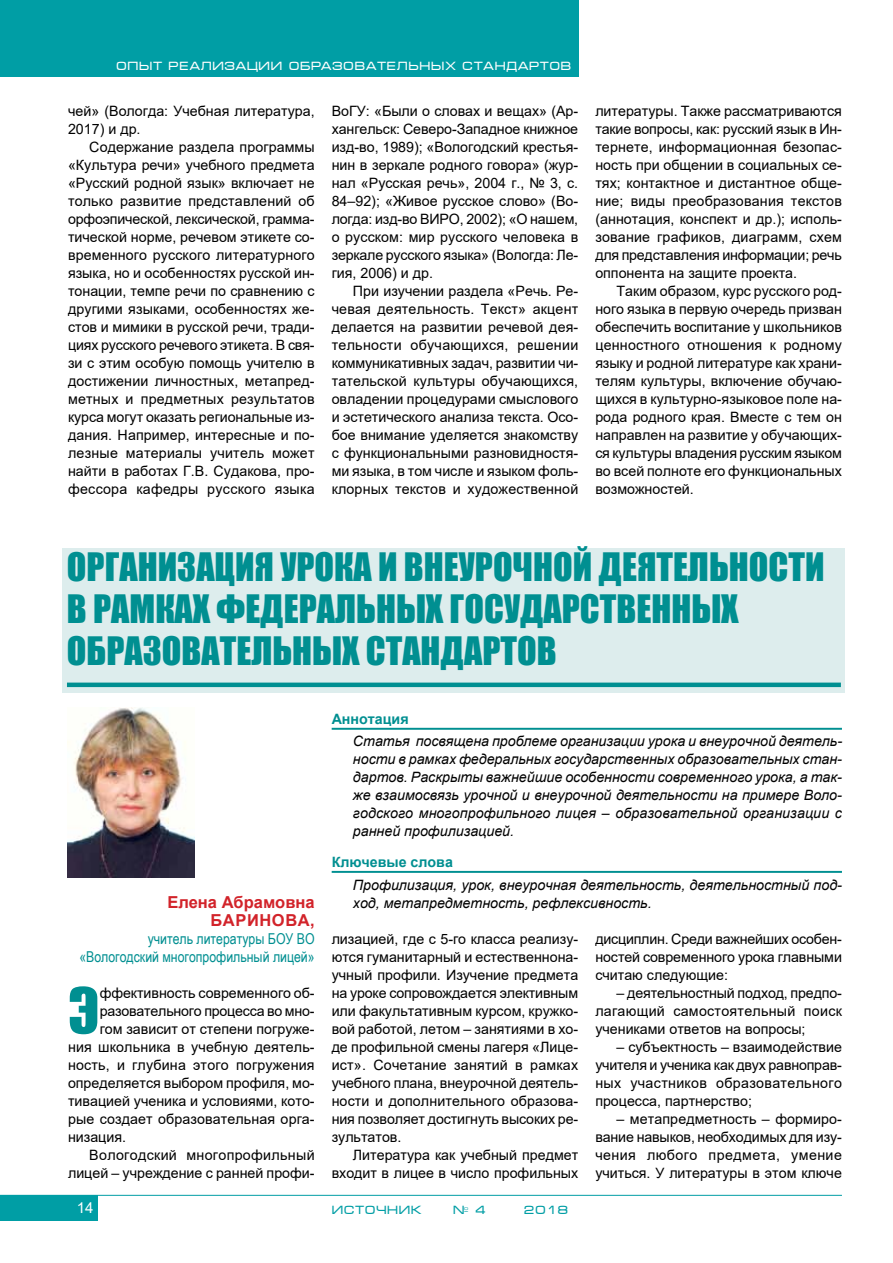
<style>
.page{position:relative;width:893px;height:1263px;background:#fff}
.page>*{position:absolute;margin:0;border:0;box-sizing:border-box;transform-origin:0 0}
.t1{font:59.85px "Impact";color:#008f91}
.t2{font:36px/42px "Impact";color:#008f91}
.t3{font:700 16.5px/18px "Arial";color:#d2232a}
.t4{font:15px/18px "Arial Narrow";color:#008f91;text-align:right}
.t5{font:15px "Arial";color:#fff}
.t6{font:14.25px/18px "Arial";color:#000;text-align:justify}
.t7{font:italic 14.25px/18px "Arial";color:#000;text-align:justify}
.t8{font:14.25px "Arial";letter-spacing:.025em;color:#000}
.t9{font:700 14.25px "Arial";color:#008f91}
.t10{font:12px "Micra";color:#fff}
.t11{font:12px "Micra";color:#009ea5}
</style>
<div class="page">
<div style="left:0;top:1195px;width:98px;height:26px;background:#009ea5"></div>
<hr style="left:0;top:1195px;width:842px;height:1px;background:#009ea5">
<div style="left:0;top:0;width:578px;height:77px;background:#009ea5"></div>
<div style="left:63px;top:548px;width:782px;height:144px;background:#ddeded"></div>
<hr style="left:67px;top:683px;width:774px;height:4px;background:#008f91">
<hr style="left:332px;top:728px;width:510px;height:2px;background:#008f91">
<hr style="left:332px;top:871px;width:510px;height:2px;background:#008f91">
<img style="left:67px;top:708px;width:128px;height:170px">
<p class="t10" style="left:116px;top:60px;width:457px">опыт реализации образовательных стандартов</p>
<p class="t6" style="left:68px;top:102px;width:248px">чей» (Вологда: Учебная литература,<br>2017) и др.</p>
<p class="t6" style="left:68px;top:138px;width:248px;text-indent:21px">Содержание раздела программы «Культура речи» учебного предмета «Русский родной язык» включает не только развитие представлений об орфоэпической, лексической, грамма&shy;тической норме, речевом этикете со&shy;временного русского литературного языка, но и особенностях русской ин&shy;тонации, темпе речи по сравнению с другими языками, особенностях же&shy;стов и мимики в русской речи, тради&shy;циях русского речевого этикета. В свя&shy;зи с этим особую помощь учителю в достижении личностных, метапред&shy;метных и предметных результатов курса могут оказать региональные из&shy;дания. Например, интересные и по&shy;лезные материалы учитель может найти в работах Г.В. Судакова, про&shy;фессора кафедры русского языка</p>
<p class="t6" style="left:332px;top:102px;width:248px">ВоГУ: «Были о словах и вещах» (Ар&shy;хангельск: Северо-Западное книжное изд-во, 1989); «Вологодский крестья&shy;нин в зеркале родного говора» (жур&shy;нал «Русская речь», 2004 г., № 3, с.<br>84–92); «Живое русское слово» (Во&shy;логда: изд-во ВИРО, 2002); «О нашем, о русском: мир русского человека в зеркале русского языка» (Вологда: Ле&shy;гия, 2006) и др.</p>
<p class="t6" style="left:332px;top:282px;width:248px;text-indent:21px">При изучении раздела «Речь. Ре&shy;чевая деятельность. Текст» акцент делается на развитии речевой дея&shy;тельности обучающихся, решении коммуникативных задач, развитии чи&shy;тательской культуры обучающихся, овладении процедурами смыслового и эстетического анализа текста. Осо&shy;бое внимание уделяется знакомству с функциональными разновидностя&shy;ми языка, в том числе и языком фоль&shy;клорных текстов и художественной</p>
<p class="t6" style="left:595px;top:102px;width:248px">литературы. Также рассматриваются такие вопросы, как: русский язык в Ин&shy;тернете, информационная безопас&shy;ность при общении в социальных се&shy;тях; контактное и дистантное обще&shy;ние; виды преобразования текстов (аннотация, конспект и др.); исполь&shy;зование графиков, диаграмм, схем для представления информации; речь оппонента на защите проекта.</p>
<p class="t6" style="left:595px;top:282px;width:248px;text-indent:21px">Таким образом, курс русского род&shy;ного языка в первую очередь призван обеспечить воспитание у школьников ценностного отношения к родному языку и родной литературе как храни&shy;телям культуры, включение обучаю&shy;щихся в культурно-языковое поле на&shy;рода родного края. Вместе с тем он направлен на развитие у обучающих&shy;ся культуры владения русским языком во всей полноте его функциональных возможностей.</p>
<h2 class="t2" style="left:67px;top:544px;width:756px">Организация урока и внеурочной деятельности в рамках федеральных государственных образовательных стандартов</h2>
<p class="t3" style="left:210px;top:893px;width:106px;text-indent:-43px">Елена Абрамовна<br>Бар</p>
<p class="t3" style="left:247px;top:911px;width:26px">инова</p>
<p class="t3" style="left:310px;top:911px;width:6px">,</p>
<p class="t4" style="left:79px;top:929px;width:237px">учитель литературы БОУ ВО «Вологодский многопрофильный лицей»</p>
<h1 class="t1" style="left:68px;top:964px;width:33px">Э</h1>
<p class="t6" style="left:100px;top:984px;width:216px">ффективность современного об-</p>
<p class="t6" style="left:100px;top:1002px;width:216px">разовательного процесса во мно-</p>
<p class="t6" style="left:100px;top:1020px;width:216px">гом зависит от степени погруже-</p>
<p class="t6" style="left:68px;top:1038px;width:248px">ния школьника в учебную деятель-</p>
<p class="t6" style="left:68px;top:1056px;width:248px">ность, и глубина этого погружения</p>
<p class="t6" style="left:68px;top:1074px;width:248px">определяется выбором профиля, мо-</p>
<p class="t6" style="left:68px;top:1092px;width:248px">тивацией ученика и условиями, кото-</p>
<p class="t6" style="left:68px;top:1110px;width:248px">рые создает образовательная орга-</p>
<p class="t6" style="left:68px;top:1128px;width:60px">низация.</p>
<p class="t8" style="left:89px;top:1145px;width:227px">Вологодский многопрофильный</p>
<p class="t6" style="left:68px;top:1164px;width:248px">лицей – учреждение с ранней профи-</p>
<p class="t9" style="left:332px;top:708px;width:78px">Аннотация</p>
<p class="t7" style="left:353px;top:732px;width:491px">Статья посвящена проблеме организации урока и внеурочной деятель&shy;ности в рамках федеральных государственных образовательных стан&shy;дартов. Раскрыты важнейшие особенности современного урока, а так&shy;же взаимосвязь урочной и внеурочной деятельности на примере Воло&shy;годского многопрофильного лицея – образовательной организации с ранней профилизацией.</p>
<p class="t9" style="left:332px;top:851px;width:123px">Ключевые слова</p>
<p class="t7" style="left:353px;top:876px;width:491px">Профилизация, урок, внеурочная деятельность, деятельностный под&shy;ход, метапредметность, рефлексивность.</p>
<p class="t6" style="left:332px;top:930px;width:248px">лизацией, где с 5-го класса реализу&shy;ются гуманитарный и естественнона&shy;учный профили. Изучение предмета на уроке сопровождается элективным или факультативным курсом, кружко&shy;вой работой, летом – занятиями в хо&shy;де профильной смены лагеря «Лице&shy;ист». Сочетание занятий в рамках учебного плана, внеурочной деятель&shy;ности и дополнительного образова&shy;ния позволяет достигнуть высоких ре&shy;зультатов.</p>
<p class="t6" style="left:332px;top:1146px;width:248px;text-align:right">Литература как учебный предмет входит в лицее в число профильных</p>
<p class="t6" style="left:595px;top:930px;width:248px">дисциплин. Среди важнейших особен&shy;ностей современного урока главными считаю следующие:</p>
<p class="t6" style="left:595px;top:984px;width:248px;text-indent:21px">– деятельностный подход, предпо&shy;лагающий самостоятельный поиск учениками ответов на вопросы;</p>
<p class="t6" style="left:595px;top:1038px;width:248px;text-indent:21px">– субъектность – взаимодействие учителя и ученика как двух равноправ&shy;ных участников образовательного процесса, партнерство;</p>
<p class="t6" style="left:595px;top:1110px;width:248px;text-indent:21px">– метапредметность – формиро&shy;вание навыков, необходимых для изу&shy;чения любого предмета, умение учиться. У литературы в этом ключе</p>
<p class="t5" style="left:77px;top:1198px;width:18px">14</p>
<p class="t11" style="left:332px;top:1203px;width:92px">ИСТОЧНИК</p>
<p class="t11" style="left:453px;top:1203px;width:35px">№ 4</p>
<p class="t11" style="left:524px;top:1203px;width:46px">2018</p>
</div>
